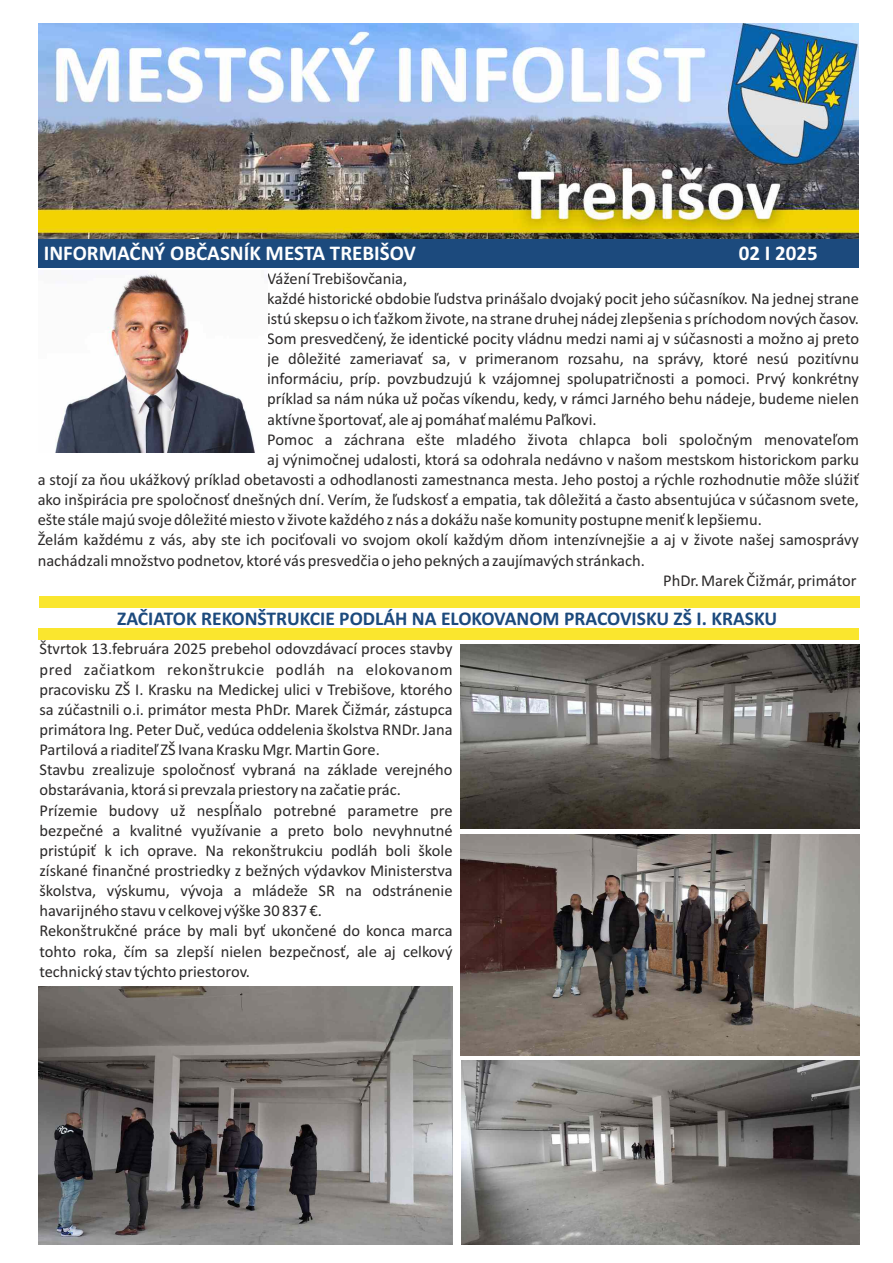
<style>
.page{position:relative;width:893px;height:1263px;background:#fff}
.page>*{position:absolute;margin:0;border:0;box-sizing:border-box;transform-origin:0 0}
.t1{font:700 21px "Calibri";color:#fff}
.t2{font:700 19.5px "Calibri";color:#1c4a7d}
.t3{font:16.5px/20.1px "Calibri";color:#2b2929}
.s1{color:#1c4a7d}
</style>
<div class="page">
<div style="left:39px;top:596px;width:820px;height:11px;background:#fae62e"></div>
<div style="left:38px;top:629px;width:821px;height:11px;background:#fae62e"></div>
<div style="left:38px;top:239px;width:821px;height:29px;background:#1c4a7d"></div>
<img style="left:55px;top:273px;width:200px;height:180px">
<img style="left:38px;top:986px;width:414px;height:258px">
<img style="left:38px;top:24px;width:821px;height:215px">
<img style="left:461px;top:1061px;width:398px;height:183px">
<img style="left:460px;top:645px;width:399px;height:184px">
<img style="left:461px;top:834px;width:399px;height:221px">
<p class="t1" style="left:38px;top:245px;width:379px"><span class="s1">I</span>INFORMAČNÝ OBČASNÍK MESTA TREBIŠOV</p>
<p class="t1" style="left:739px;top:245px;width:80px">02 I 2025</p>
<p class="t3" style="left:267px;top:269px;width:142px">Vážení Trebišovčania,</p>
<p class="t3" style="left:267px;top:289px;width:593px">každé historické obdobie ľudstva prinášalo dvojaký pocit jeho súčasníkov. Na jednej strane</p>
<p class="t3" style="left:267px;top:310px;width:593px">istú skepsu o ich ťažkom živote, na strane druhej nádej zlepšenia s príchodom nových časov.</p>
<p class="t3" style="left:267px;top:330px;width:593px">Som presvedčený, že identické pocity vládnu medzi nami aj v súčasnosti a možno aj preto</p>
<p class="t3" style="left:267px;top:350px;width:593px">je dôležité zameriavať sa, v primeranom rozsahu, na správy, ktoré nesú pozitívnu</p>
<p class="t3" style="left:267px;top:370px;width:593px">informáciu, príp. povzbudzujú k vzájomnej spolupatričnosti a pomoci. Prvý konkrétny</p>
<p class="t3" style="left:267px;top:390px;width:593px">príklad sa nám núka už počas víkendu, kedy, v rámci Jarného behu nádeje, budeme nielen</p>
<p class="t3" style="left:267px;top:410px;width:331px">aktívne športovať, ale aj pomáhať malému Paľkovi.</p>
<p class="t3" style="left:267px;top:430px;width:593px">Pomoc a záchrana ešte mladého života chlapca boli spoločným menovateľom</p>
<p class="t3" style="left:267px;top:451px;width:593px">aj výnimočnej udalosti, ktorá sa odohrala nedávno v našom mestskom historickom parku</p>
<p class="t3" style="left:38px;top:471px;width:823px">a stojí za ňou ukážkový príklad obetavosti a odhodlanosti zamestnanca mesta. Jeho postoj a rýchle rozhodnutie môže slúžiť</p>
<p class="t3" style="left:38px;top:491px;width:823px">ako inšpirácia pre spoločnosť dnešných dní. Verím, že ľudskosť a empatia, tak dôležitá a často absentujúca v súčasnom svete,</p>
<p class="t3" style="left:38px;top:511px;width:726px">ešte stále majú svoje dôležité miesto v živote každého z nás a dokážu naše komunity postupne meniť k lepšiemu.</p>
<p class="t3" style="left:38px;top:531px;width:823px">Želám každému z vás, aby ste ich pociťovali vo svojom okolí každým dňom intenzívnejšie a aj v živote našej samosprávy</p>
<p class="t3" style="left:38px;top:551px;width:609px">nachádzali množstvo podnetov, ktoré vás presvedčia o jeho pekných a zaujímavých stránkach.</p>
<p class="t3" style="left:663px;top:571px;width:195px">PhDr. Marek Čižmár, primátor</p>
<p class="t2" style="left:117px;top:610px;width:661px">ZAČIATOK REKONŠTRUKCIE PODLÁH NA ELOKOVANOM PRACOVISKU ZŠ I. KRASKU</p>
<p class="t3" style="left:39px;top:640px;width:415px">Štvrtok 13.februára 2025 prebehol odovzdávací proces stavby pred začiatkom rekonštrukcie podláh na elokovanom pracovisku ZŠ I. Krasku na Medickej ulici v Trebišove, ktorého sa zúčastnili o.i. primátor mesta PhDr. Marek Čižmár, zástupca primátora Ing. Peter Duč, vedúca oddelenia školstva RNDr. Jana Partilová a riaditeľ ZŠ Ivana Krasku Mgr. Martin Gore.<br>Stavbu zrealizuje spoločnosť vybraná na základe verejného obstarávania, ktorá si prevzala priestory na začatie prác.<br>Prízemie budovy už nespĺňalo potrebné parametre pre bezpečné a kvalitné využívanie a preto bolo nevyhnutné pristúpiť k ich oprave. Na rekonštrukciu podláh boli škole získané finančné prostriedky z bežných výdavkov Ministerstva školstva, výskumu, vývoja a mládeže SR na odstránenie havarijného stavu v celkovej výške 30 837 €.<br>Rekonštrukčné práce by mali byť ukončené do konca marca tohto roka, čím sa zlepší nielen bezpečnosť, ale aj celkový technický stav týchto priestorov.</p>
</div>
